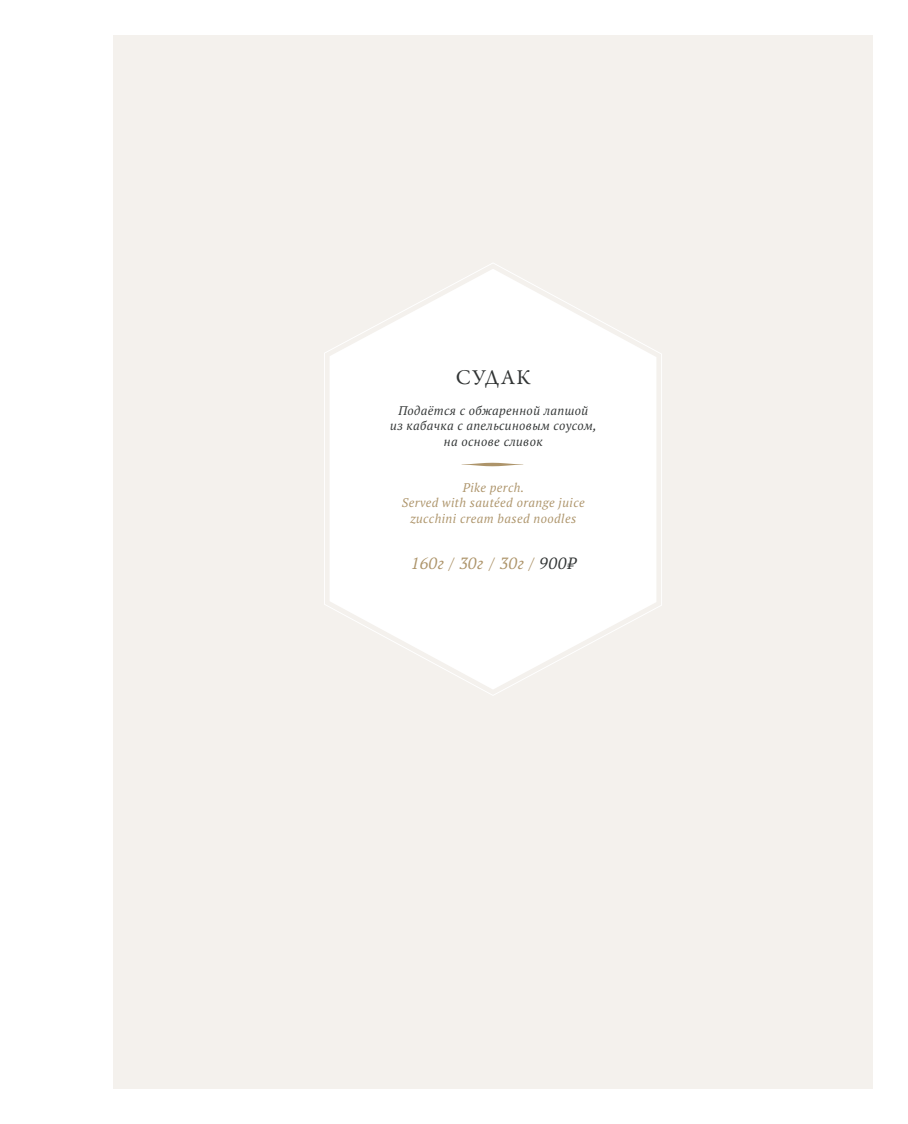
<style>
.page{position:relative;width:908px;height:1124px;background:#fff}
.page>*{position:absolute;margin:0;border:0;box-sizing:border-box;transform-origin:0 0}
.t1{font:21.25px "Garamond Premr Pro";letter-spacing:.06em;color:#313434}
.t2{font:italic 16.25px "PT Serif Pro";letter-spacing:.03em;color:#ad946a}
.t3{font:italic 12.5px/15.4px "PT Serif Pro";letter-spacing:.03em;color:#313434;text-align:center}
.t4{font:italic 12.5px/15.4px "PT Serif Pro";letter-spacing:.03em;color:#ad946a;text-align:center}
.s1{color:#313434}
</style>
<div class="page">
<div style="left:113px;top:35px;width:759px;height:1053px;background:#f4f1ed"></div>
<svg style="left:324px;top:263px;width:337px;height:432px;fill:#fff"></svg>
<svg style="left:461px;top:462px;width:62px;height:4px"></svg>
<h1 class="t1" style="left:455px;top:364px;width:77px">СУДАК</h1>
<p class="t3" style="left:390px;top:402px;width:208px">Подаётся с обжаренной лапшой<br>из кабачка с апельсиновым соусом, на основе сливок</p>
<p class="t4" style="left:402px;top:479px;width:184px">Pike perch.<br>Served with sautéed orange juice zucchini cream based noodles</p>
<h2 class="t2" style="left:410px;top:552px;width:166px">160г / 30г / 30г / <span class="s1">900₽</span></h2>
</div>
